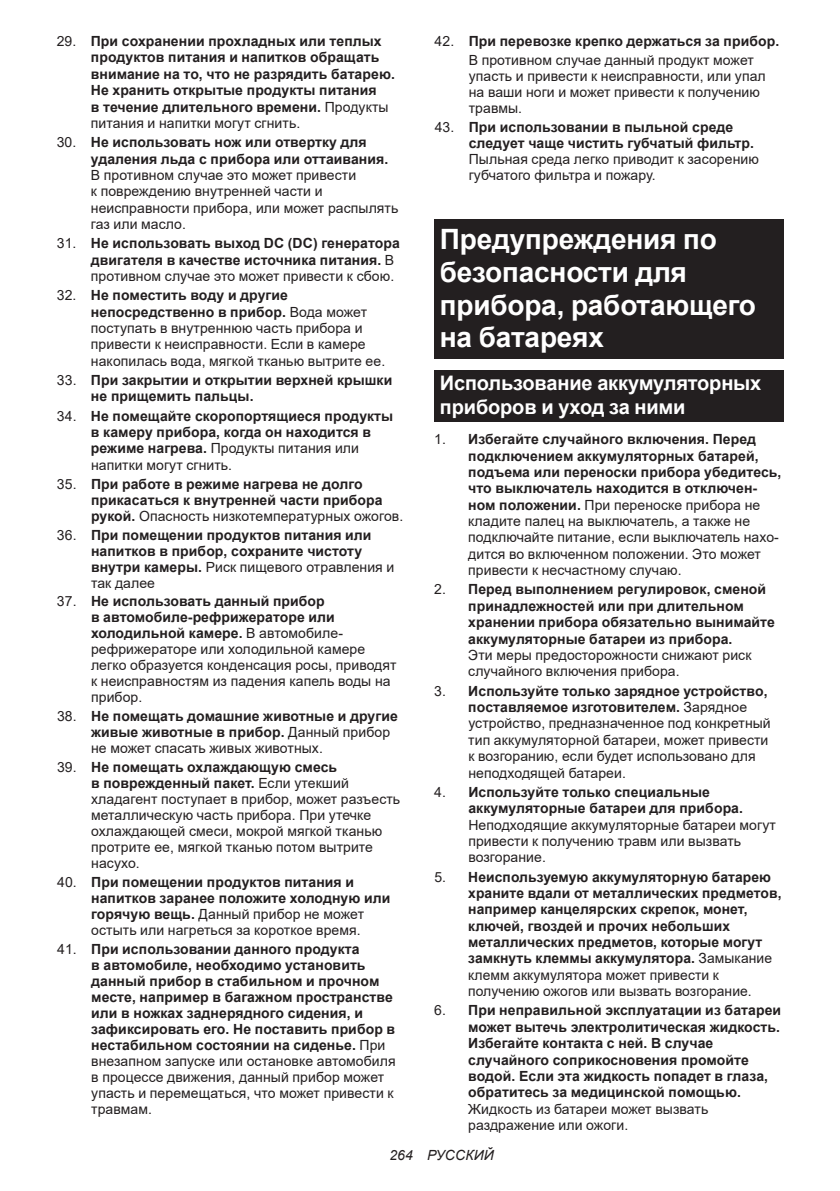
<style>
.page{position:relative;width:840px;height:1191px;background:#fff}
.page>*{position:absolute;margin:0;border:0;box-sizing:border-box;transform-origin:0 0}
.t1{font:700 28px/32.8px "Arial";letter-spacing:-.01em;color:#fff}
.t2{font:700 20px/23.4px "Arial";letter-spacing:-.01em;color:#fff}
.t3{font:700 14px/16.4px "Arial";letter-spacing:.005em;color:#231f20}
.t4{font:14px/16.4px "Arial";letter-spacing:.005em;color:#231f20}
.t5{font:italic 14px "Arial";letter-spacing:.005em;color:#231f20}
.s1{font-weight:400}
.s2{font-weight:700}
</style>
<div class="page">
<div style="left:434px;top:219px;width:348px;height:140px;background:#231f20"></div>
<div style="left:434px;top:370px;width:348px;height:52px;background:#231f20"></div>
<p class="t3" style="left:91px;top:33px;width:305px;text-indent:-34px"><span class="s1">29.</span> При сохранении прохладных или теплых продуктов питания и напитков обращать внимание на то, что не разрядить батарею.<br>Не хранить открытые продукты питания<br>в течение длительного времени. <span class="s1">Продукты питания и напитки могут сгнить.</span></p>
<p class="t3" style="left:91px;top:134px;width:299px;text-indent:-34px"><span class="s1">30.</span> Не использовать нож или отвертку для удаления льда с прибора или оттаивания.</p>
<p class="t4" style="left:91px;top:167px;width:309px">В противном случае это может привести<br>к повреждению внутренней части и неисправности прибора, или может распылять газ или масло.</p>
<p class="t3" style="left:91px;top:235px;width:310px;text-indent:-34px"><span class="s1">31.</span> Не использовать выход DC (DC) генератора двигателя в качестве источника питания. <span class="s1">В противном случае это может привести к сбою.</span></p>
<p class="t4" style="left:91px;top:287px;width:295px;text-indent:-34px">32. <span class="s2">Не поместить воду и другие непосредственно в прибор.</span> Вода может поступать в внутреннюю часть прибора и привести к неисправности. Если в камере накопилась вода, мягкой тканью вытрите ее.</p>
<p class="t3" style="left:91px;top:372px;width:303px;text-indent:-34px"><span class="s1">33.</span> При закрытии и открытии верхней крышки не прищемить пальцы.</p>
<p class="t3" style="left:91px;top:408px;width:303px;text-indent:-34px"><span class="s1">34.</span> Не помещайте скоропортящиеся продукты в камеру прибора, когда он находится в режиме нагрева. <span class="s1">Продукты питания или напитки могут сгнить.</span></p>
<p class="t3" style="left:91px;top:476px;width:313px;text-indent:-34px"><span class="s1">35.</span> При работе в режиме нагрева не долго прикасаться к внутренней части прибора рукой. <span class="s1">Опасность низкотемпературных ожогов.</span></p>
<p class="t3" style="left:91px;top:527px;width:304px;text-indent:-34px"><span class="s1">36.</span> При помещении продуктов питания или напитков в прибор, сохраните чистоту внутри камеры. <span class="s1">Риск пищевого отравления и так далее</span></p>
<p class="t4" style="left:91px;top:593px;width:307px;text-indent:-34px">37. <span class="s2">Не использовать данный прибор<br>в автомобиле-рефрижераторе или холодильной камере.</span> В автомобиле&shy;рефрижераторе или холодильной камере легко образуется конденсация росы, приводят к неисправностям из падения капель воды на прибор.</p>
<p class="t3" style="left:91px;top:708px;width:308px;text-indent:-34px"><span class="s1">38.</span> Не помещать домашние животные и другие живые животные в прибор. <span class="s1">Данный прибор не может спасать живых животных.</span></p>
<p class="t4" style="left:91px;top:759px;width:310px;text-indent:-34px">39. <span class="s2">Не помещать охлаждающую смесь<br>в поврежденный пакет.</span> Если утекший хладагент поступает в прибор, может разъесть металлическую часть прибора. При утечке охлаждающей смеси, мокрой мягкой тканью протрите ее, мягкой тканью потом вытрите насухо.</p>
<p class="t3" style="left:91px;top:874px;width:300px;text-indent:-34px"><span class="s1">40.</span> При помещении продуктов питания и напитков заранее положите холодную или горячую вещь. <span class="s1">Данный прибор не может остыть или нагреться за короткое время.</span></p>
<p class="t3" style="left:91px;top:941px;width:306px;text-indent:-34px"><span class="s1">41.</span> При использовании данного продукта<br>в автомобиле, необходимо установить данный прибор в стабильном и прочном месте, например в багажном пространстве или в ножках заднерядного сидения, и зафиксировать его. Не поставить прибор в нестабильном состоянии на сиденье. <span class="s1">При внезапном запуске или остановке автомобиля в процессе движения, данный прибор может упасть и перемещаться, что может привести к травмам.</span></p>
<p class="t4" style="left:468px;top:32px;width:312px;line-height:18.8px;text-indent:-34px">42. <span class="s2">При перевозке крепко держаться за прибор.<br></span>В противном случае данный продукт может</p>
<p class="t4" style="left:468px;top:68px;width:298px">упасть и привести к неисправности, или упал на ваши ноги и может привести к получению травмы.</p>
<p class="t3" style="left:468px;top:119px;width:286px;text-indent:-34px"><span class="s1">43.</span> При использовании в пыльной среде следует чаще чистить губчатый фильтр.</p>
<p class="t4" style="left:468px;top:151px;width:291px">Пыльная среда легко приводит к засорению губчатого фильтра и пожару.</p>
<h1 class="t1" style="left:439px;top:223px;width:317px">Предупреждения по безопасности для прибора, работающего на батареях</h1>
<h2 class="t2" style="left:439px;top:372px;width:323px">Использование аккумуляторных приборов и уход за ними</h2>
<p class="t4" style="left:468px;top:431px;width:314px;text-indent:-34px">1. <span class="s2">Избегайте случайного включения. Перед подключением аккумуляторных батарей, подъема или переноски прибора убедитесь, что выключатель находится в отключен&shy;ном положении.</span> При переноске прибора не кладите палец на выключатель, а также не подключайте питание, если выключатель нахо&shy;дится во включенном положении. Это может привести к несчастному случаю.</p>
<p class="t3" style="left:468px;top:581px;width:308px;text-indent:-34px"><span class="s1">2.</span> Перед выполнением регулировок, сменой принадлежностей или при длительном хранении прибора обязательно вынимайте аккумуляторные батареи из прибора.</p>
<p class="t4" style="left:468px;top:647px;width:284px">Эти меры предосторожности снижают риск случайного включения прибора.</p>
<p class="t4" style="left:468px;top:682px;width:304px;text-indent:-34px">3. <span class="s2">Используйте только зарядное устройство, поставляемое изготовителем.</span> Зарядное устройство, предназначенное под конкретный тип аккумуляторной батареи, может привести к возгоранию, если будет использовано для неподходящей батареи.</p>
<p class="t3" style="left:468px;top:783px;width:276px;text-indent:-34px"><span class="s1">4.</span> Используйте только специальные аккумуляторные батареи для прибора.</p>
<p class="t4" style="left:468px;top:816px;width:309px">Неподходящие аккумуляторные батареи могут привести к получению травм или вызвать возгорание.</p>
<p class="t3" style="left:468px;top:868px;width:314px;text-indent:-34px"><span class="s1">5.</span> Неиспользуемую аккумуляторную батарею храните вдали от металлических предметов, например канцелярских скрепок, монет, ключей, гвоздей и прочих небольших металлических предметов, которые могут замкнуть клеммы аккумулятора. <span class="s1">Замыкание клемм аккумулятора может привести к получению ожогов или вызвать возгорание.</span></p>
<p class="t3" style="left:468px;top:1002px;width:314px;text-indent:-34px"><span class="s1">6.</span> При неправильной эксплуатации из батареи может вытечь электролитическая жидкость.<br>Избегайте контакта с ней. В случае случайного соприкосновения промойте водой. Если эта жидкость попадет в глаза, обратитесь за медицинской помощью.</p>
<p class="t4" style="left:468px;top:1100px;width:241px">Жидкость из батареи может вызвать раздражение или ожоги.</p>
<p class="t5" style="left:389px;top:1146px;width:106px">264 РУССКИЙ</p>
</div>
